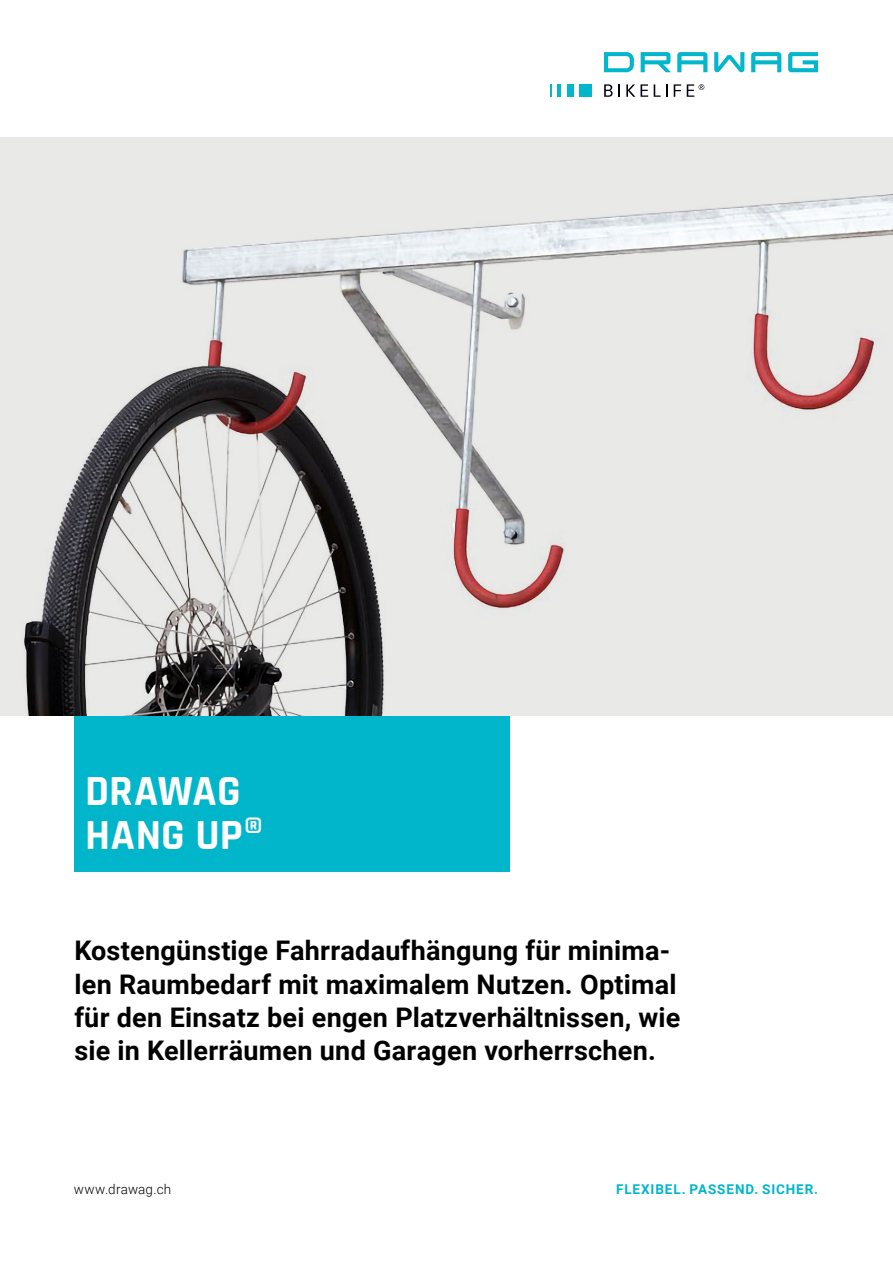
<style>
.page{position:relative;width:893px;height:1263px;background:#fff}
.page>*{position:absolute;margin:0;border:0;box-sizing:border-box;transform-origin:0 0}
.t1{font:700 43.5px/44.4px "Rajdhani";color:#fff}
.t2{font:700 27px/33.3px "Roboto";letter-spacing:.01em;color:#000}
.t3{font:700 13.5px "Roboto";letter-spacing:.065em;color:#01b6cb}
.t4{font:300 13.5px "Roboto";letter-spacing:.015em;color:#000}
</style>
<div class="page">
<div style="left:74px;top:694px;width:436px;height:177px;background:#01b6cb"></div>
<img style="left:0;top:138px;width:893px;height:577px">
<div style="left:579px;top:85px;width:12px;height:12px;background:#04b6cb"></div>
<div style="left:567px;top:85px;width:6px;height:12px;background:#04b6cb"></div>
<svg style="left:558px;top:85px;width:3px;height:12px"></svg>
<svg style="left:550px;top:85px;width:2px;height:12px"></svg>
<svg style="left:714px;top:52px;width:30px;height:20px"></svg>
<svg style="left:604px;top:52px;width:30px;height:20px"></svg>
<svg style="left:641px;top:52px;width:30px;height:20px"></svg>
<svg style="left:677px;top:52px;width:30px;height:20px"></svg>
<svg style="left:751px;top:52px;width:30px;height:20px"></svg>
<svg style="left:788px;top:52px;width:30px;height:20px"></svg>
<svg style="left:604px;top:84px;width:16px;height:13px"></svg>
<svg style="left:626px;top:84px;width:9px;height:13px"></svg>
<svg style="left:641px;top:84px;width:7px;height:13px"></svg>
<svg style="left:654px;top:84px;width:13px;height:13px"></svg>
<svg style="left:674px;top:84px;width:7px;height:13px"></svg>
<svg style="left:687px;top:84px;width:17px;height:13px"></svg>
<h1 class="t1" style="left:85px;top:770px;width:180px">DRAWAG<br>HANG UP®</h1>
<p class="t2" style="left:74px;top:933px;width:607px">Kostengünstige Fahrradaufhängung für minima&shy;len Raumbedarf mit maximalem Nutzen. Optimal für den Einsatz bei engen Platzverhältnissen, wie sie in Kellerräumen und Garagen vorherrschen.</p>
<p class="t4" style="left:74px;top:1179px;width:99px">www.drawag.ch</p>
<p class="t3" style="left:616px;top:1179px;width:203px">FLEXIBEL. PASSEND. SICHER.</p>
</div>
